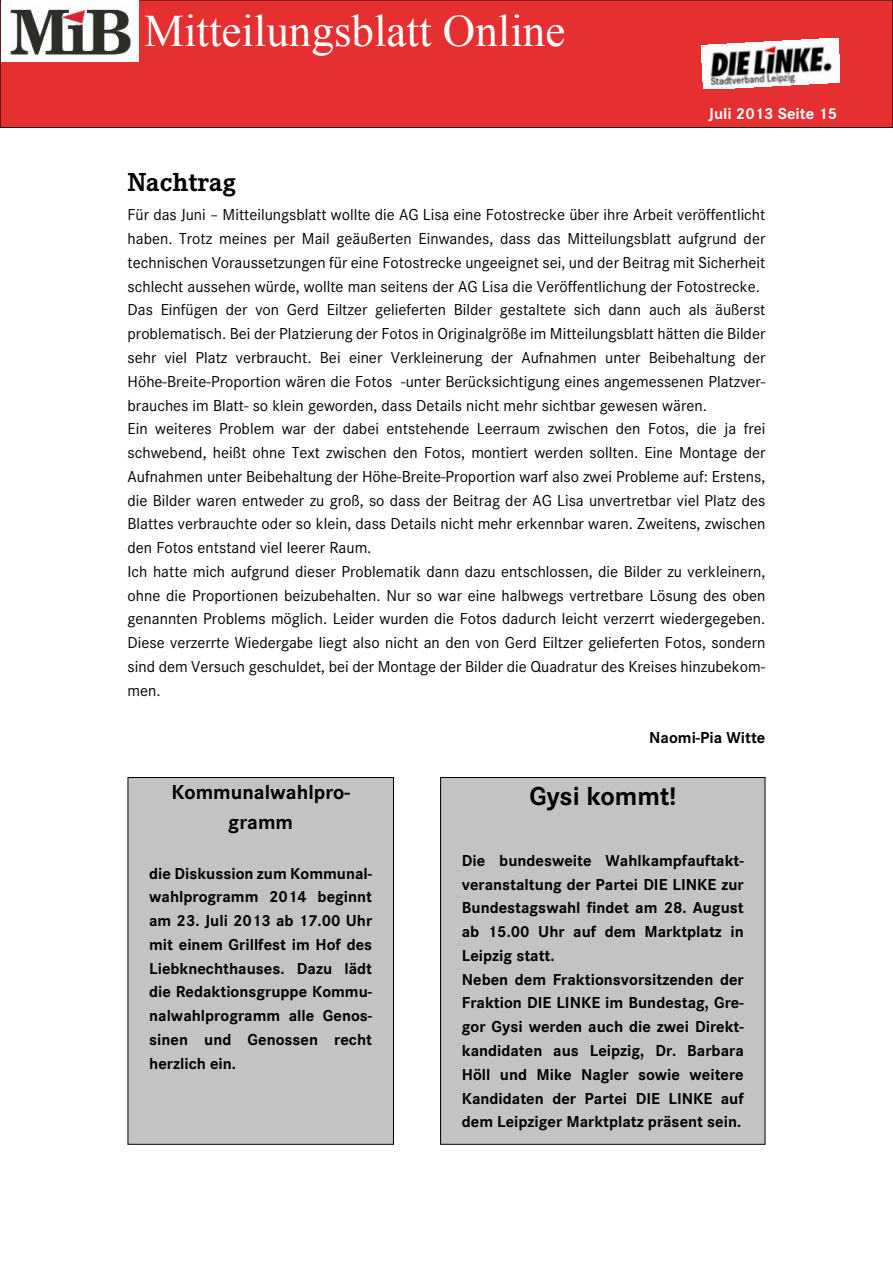
<style>
.page{position:relative;width:893px;height:1263px;background:#fff}
.page>*{position:absolute;margin:0;border:0;box-sizing:border-box;transform-origin:0 0}
.t1{font:45px "Times New Roman";color:#fff}
.t2{font:700 27px "Corporate S";color:#000}
.t3{font:700 27px "Corporate E";color:#000}
.t4{font:700 21px/30.3px "Corporate S";color:#000;text-align:center}
.t5{font:16.5px/23.7px "Corporate S";color:#000}
.t6{font:700 16.5px/23.7px "Corporate S";color:#000}
.t7{font:700 16.5px "Corporate S";color:#fff}
</style>
<div class="page">
<div style="left:0;top:0;width:893px;height:128px;background:#e52f30;border:1px solid #000"></div>
<img style="left:1px;top:0;width:138px;height:61px">
<img style="left:702px;top:39px;width:138px;height:50px">
<div style="left:441px;top:777px;width:324px;height:367px;background:#c3c3c3"></div>
<div style="left:440px;top:777px;width:325px;height:368px;border:1px solid #000"></div>
<div style="left:128px;top:777px;width:265px;height:367px;background:#c3c3c3"></div>
<div style="left:128px;top:777px;width:266px;height:368px;border:1px solid #000"></div>
<h1 class="t1" style="left:144px;top:15px;width:423px">Mitteilungsblatt Online</h1>
<p class="t7" style="left:708px;top:104px;width:130px">Juli 2013 Seite 15</p>
<h2 class="t3" style="left:128px;top:166px;width:110px">Nachtrag</h2>
<p class="t5" style="left:128px;top:203px;width:639px">Für das Juni – Mitteilungsblatt wollte die AG Lisa eine Fotostrecke über ihre Arbeit veröffentlicht haben. Trotz meines per Mail geäußerten Einwandes, dass das Mitteilungsblatt aufgrund der technischen Voraussetzungen für eine Fotostrecke ungeeignet sei, und der Beitrag mit Sicherheit schlecht aussehen würde, wollte man seitens der AG Lisa die Veröffentlichung der Fotostrecke.<br>Das Einfügen der von Gerd Eiltzer gelieferten Bilder gestaltete sich dann auch als äußerst problematisch. Bei der Platzierung der Fotos in Originalgröße im Mitteilungsblatt hätten die Bilder sehr viel Platz verbraucht. Bei einer Verkleinerung der Aufnahmen unter Beibehaltung der Höhe-Breite-Proportion wären die Fotos -unter Berücksichtigung eines angemessenen Platzver&shy;brauches im Blatt- so klein geworden, dass Details nicht mehr sichtbar gewesen wären.<br>Ein weiteres Problem war der dabei entstehende Leerraum zwischen den Fotos, die ja frei schwebend, heißt ohne Text zwischen den Fotos, montiert werden sollten. Eine Montage der Aufnahmen unter Beibehaltung der Höhe-Breite-Proportion warf also zwei Probleme auf: Erstens, die Bilder waren entweder zu groß, so dass der Beitrag der AG Lisa unvertretbar viel Platz des Blattes verbrauchte oder so klein, dass Details nicht mehr erkennbar waren. Zweitens, zwischen den Fotos entstand viel leerer Raum.<br>Ich hatte mich aufgrund dieser Problematik dann dazu entschlossen, die Bilder zu verkleinern, ohne die Proportionen beizubehalten. Nur so war eine halbwegs vertretbare Lösung des oben genannten Problems möglich. Leider wurden die Fotos dadurch leicht verzerrt wiedergegeben.<br>Diese verzerrte Wiedergabe liegt also nicht an den von Gerd Eiltzer gelieferten Fotos, sondern sind dem Versuch geschuldet, bei der Montage der Bilder die Quadratur des Kreises hinzubekom&shy;men.</p>
<p class="t6" style="left:649px;top:726px;width:118px">Naomi-Pia Witte</p>
<p class="t4" style="left:171px;top:776px;width:180px">Kommunalwahlpro&shy;gramm</p>
<p class="t6" style="left:149px;top:861px;width:224px;text-align:justify">die Diskussion zum Kommunal&shy;wahlprogramm 2014 beginnt am 23. Juli 2013 ab 17.00 Uhr mit einem Grillfest im Hof des Liebknechthauses. Dazu lädt die Redaktionsgruppe Kommu&shy;nalwahlprogramm alle Genos&shy;sinen und Genossen recht herzlich ein.</p>
<h2 class="t2" style="left:529px;top:779px;width:148px">Gysi kommt!</h2>
<p class="t6" style="left:462px;top:848px;width:283px">Die bundesweite Wahlkampfauftakt&shy;veranstaltung der Partei DIE LINKE zur Bundestagswahl findet am 28. August ab 15.00 Uhr auf dem Marktplatz in Leipzig statt.<br>Neben dem Fraktionsvorsitzenden der Fraktion DIE LINKE im Bundestag, Gre&shy;gor Gysi werden auch die zwei Direkt&shy;kandidaten aus Leipzig, Dr. Barbara Höll und Mike Nagler sowie weitere Kandidaten der Partei DIE LINKE auf dem Leipziger Marktplatz präsent sein.</p>
</div>
